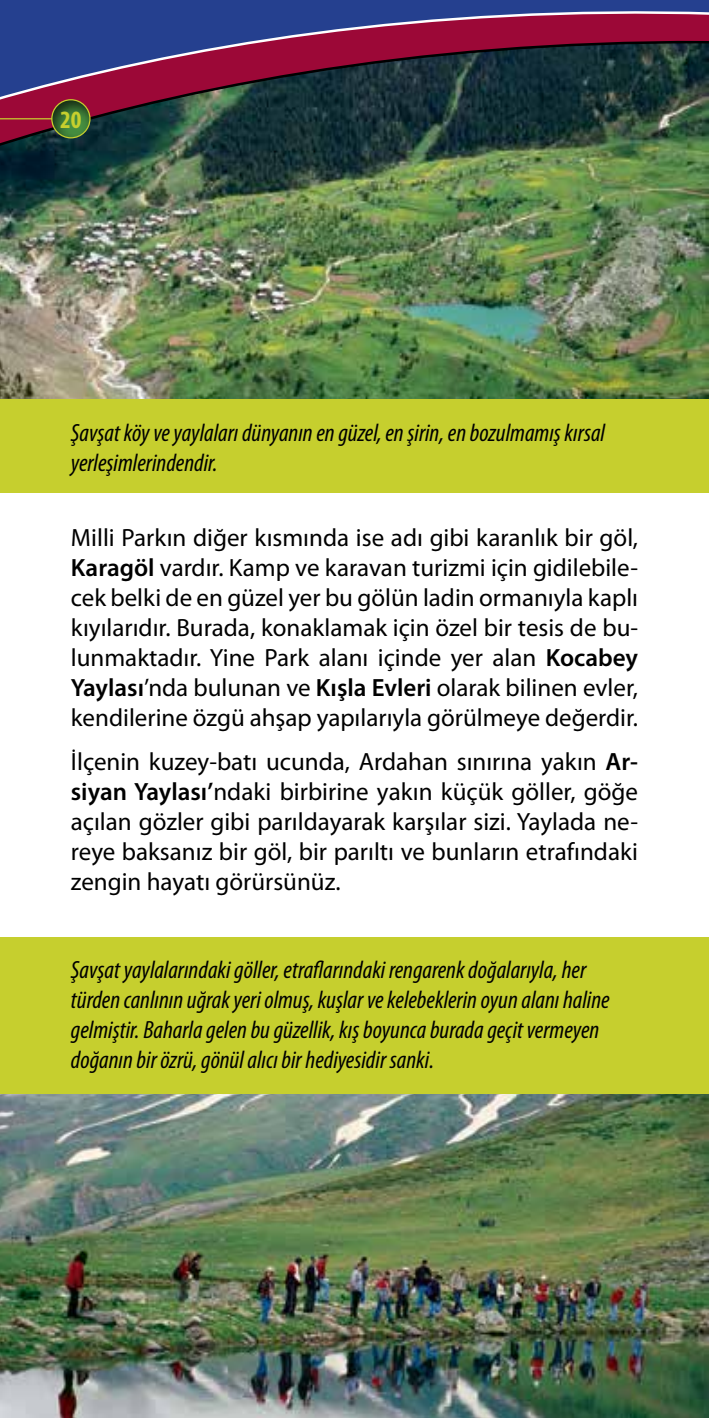
<style>
.page{position:relative;width:709px;height:1418px;background:#fff}
.page>*{position:absolute;margin:0;border:0;box-sizing:border-box;transform-origin:0 0}
.t1{font:25px/30px "Myriad Pro";color:#000;text-align:justify}
.t2{font:italic condensed 25px/30px "Myriad Pro";color:#000}
.t3{font:700 condensed 25px "Myriad Pro";color:#c6cf2e}
.s1{font-weight:600}
</style>
<div class="page">
<img style="left:0;top:1093px;width:709px;height:324px">
<div style="left:0;top:399px;width:709px;height:94px;background:#c6cf2e"></div>
<div style="left:0;top:937px;width:709px;height:156px;background:#c6cf2e"></div>
<img style="left:0;top:372px;width:709px;height:27px">
<img style="left:0;top:0;width:709px;height:372px">
<div style="left:51px;top:97px;width:42px;height:45px;background:#000;opacity:.75"></div>
<div style="left:51px;top:99px;width:40px;height:39px;border:1px solid #c6cf2e;border-radius:50%"></div>
<hr style="left:0;top:118px;width:52px;height:1px;background:#c6cf2e">
<p class="t3" style="left:60px;top:104px;width:23px">20</p>
<p class="t2" style="left:71px;top:417px;width:535px">Şavşat köy ve yaylaları dünyanın en güzel, en şirin, en bozulmamış kırsal yerleşimlerindendir.</p>
<p class="t1" style="left:71px;top:522px;width:568px">Milli Parkın diğer kısmında ise adı gibi karanlık bir göl, <span class="s1">Karagöl</span> vardır. Kamp ve karavan turizmi için gidilebile&shy;cek belki de en güzel yer bu gölün ladin ormanıyla kaplı kıyılarıdır. Burada, konaklamak için özel bir tesis de bu&shy;lunmaktadır. Yine Park alanı içinde yer alan <span class="s1">Kocabey Yaylası</span>’nda bulunan ve <span class="s1">Kışla Evleri</span> olarak bilinen evler, kendilerine özgü ahşap yapılarıyla görülmeye değerdir.</p>
<p class="t1" style="left:71px;top:746px;width:568px">İlçenin kuzey-batı ucunda, Ardahan sınırına yakın <span class="s1">Ar&shy;siyan Yaylası’</span>ndaki birbirine yakın küçük göller, göğe açılan gözler gibi parıldayarak karşılar sizi. Yaylada ne&shy;reye baksanız bir göl, bir parıltı ve bunların etrafındaki zengin hayatı görürsünüz.</p>
<p class="t2" style="left:71px;top:953px;width:540px">Şavşat yaylalarındaki göller, etraflarındaki rengarenk doğalarıyla, her türden canlının uğrak yeri olmuş, kuşlar ve kelebeklerin oyun alanı haline gelmiştir. Baharla gelen bu güzellik, kış boyunca burada geçit vermeyen doğanın bir özrü, gönül alıcı bir hediyesidir sanki.</p>
</div>
